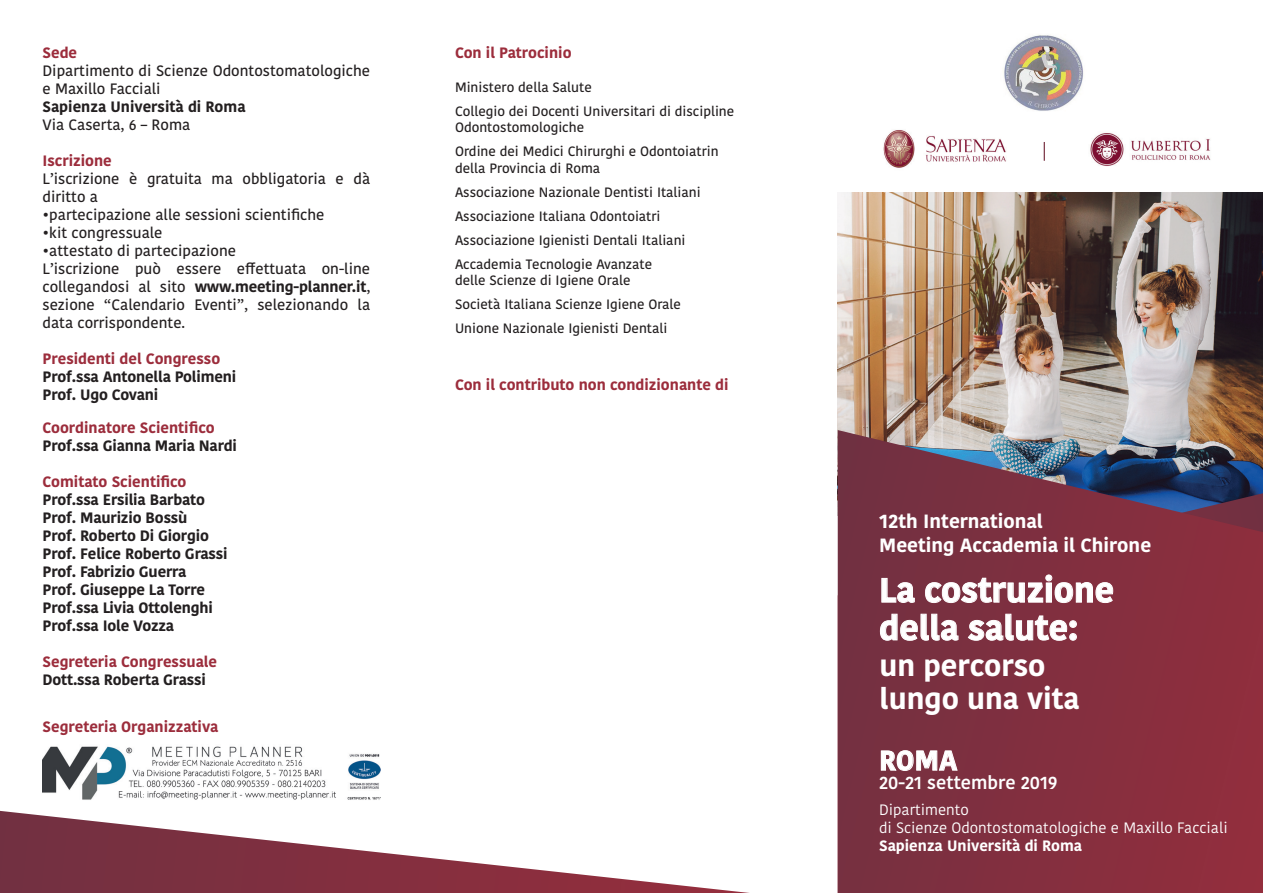
<style>
.page{position:relative;width:1263px;height:893px;background:#fff}
.page>*{position:absolute;margin:0;border:0;box-sizing:border-box;transform-origin:0 0}
.t1{font:700 33.9px/37.8px "Kohinoor Bangla";color:#fff}
.t2{font:700 29.1px/32.5px "Kohinoor Bangla";color:#fff}
.t3{font:700 27.45px "Kohinoor Bangla";color:#fff}
.t4{font:700 19.2px/24px "Kohinoor Bangla";color:#fff}
.t5{font:600 18.3px "Kohinoor Bangla";color:#fff}
.t6{font:500 15px/18px "Kohinoor Bangla";color:#231f20}
.t7{font:700 15px/18px "Kohinoor Bangla";letter-spacing:-.01em;color:#231f20}
.t8{font:700 15px "Kohinoor Bangla";color:#9c2d3c}
.t9{font:15px/18px "Kohinoor Bangla";color:#fff}
.t10{font:700 15px "Kohinoor Bangla";color:#fff}
.t11{font:500 13.5px/24px "Kohinoor Bangla";color:#231f20}
.s1{font-weight:700}
</style>
<div class="page">
<img style="left:883px;top:130px;width:123px;height:38px">
<img style="left:1090px;top:133px;width:121px;height:33px">
<img style="left:1004px;top:35px;width:79px;height:76px">
<svg style="left:1044px;top:142px;width:1px;height:19px"></svg>
<img style="left:838px;top:193px;width:425px;height:237px">
<svg style="left:838px;top:430px;width:425px;height:463px;background:#7d3646"></svg>
<svg style="left:881px;top:577px;width:34px;height:26px"></svg>
<svg style="left:925px;top:574px;width:188px;height:29px;background:#945360"></svg>
<svg style="left:879px;top:613px;width:80px;height:28px;background:#915865"></svg>
<svg style="left:967px;top:613px;width:110px;height:28px;background:#965663"></svg>
<svg style="left:881px;top:750px;width:77px;height:21px;background:#9b6571"></svg>
<img style="left:43px;top:746px;width:338px;height:54px">
<svg style="left:0;top:811px;width:749px;height:82px"></svg>
<p class="t8" style="left:43px;top:40px;width:36px">Sede</p>
<p class="t6" style="left:43px;top:62px;width:329px">Dipartimento di Scienze Odontostomatologiche e Maxillo Facciali</p>
<p class="t7" style="left:43px;top:97px;width:205px">Sapienza Università di Roma</p>
<p class="t6" style="left:43px;top:116px;width:149px">Via Caserta, 6 – Roma</p>
<p class="t8" style="left:43px;top:148px;width:71px">Iscrizione</p>
<p class="t6" style="left:43px;top:170px;width:329px">L’iscrizione è gratuita ma obbligatoria e dà diritto a</p>
<p class="t6" style="left:43px;top:206px;width:283px">•partecipazione alle sessioni scientifiche</p>
<p class="t6" style="left:43px;top:224px;width:122px">•kit congressuale</p>
<p class="t6" style="left:43px;top:242px;width:329px">•attestato di partecipazione<br>L’iscrizione può essere effettuata on-line collegandosi al sito <span class="s1">www.meeting-planner.it</span>, sezione “Calendario Eventi”, selezionando la data corrispondente.</p>
<p class="t8" style="left:43px;top:346px;width:179px">Presidenti del Congresso</p>
<p class="t7" style="left:43px;top:367px;width:195px">Prof.ssa Antonella Polimeni<br>Prof. Ugo Covani</p>
<p class="t8" style="left:43px;top:414px;width:174px">Coordinatore Scientifico</p>
<p class="t7" style="left:43px;top:436px;width:196px">Prof.ssa Gianna Maria Nardi</p>
<p class="t8" style="left:43px;top:468px;width:145px">Comitato Scientifico</p>
<p class="t7" style="left:43px;top:490px;width:187px">Prof.ssa Ersilia Barbato<br>Prof. Maurizio Bossù<br>Prof. Roberto Di Giorgio<br>Prof. Felice Roberto Grassi<br>Prof. Fabrizio Guerra<br>Prof. Giuseppe La Torre<br>Prof.ssa Livia Ottolenghi<br>Prof.ssa Iole Vozza</p>
<p class="t8" style="left:43px;top:648px;width:176px">Segreteria Congressuale</p>
<p class="t7" style="left:43px;top:670px;width:165px">Dott.ssa Roberta Grassi</p>
<p class="t8" style="left:43px;top:713px;width:177px">Segreteria Organizzativa</p>
<p class="t8" style="left:455px;top:40px;width:118px">Con il Patrocinio</p>
<p class="t11" style="left:455px;top:74px;width:281px">Ministero della Salute<br>Collegio dei Docenti Universitari di discipline</p>
<p class="t11" style="left:455px;top:115px;width:265px">Odontostomologiche<br>Ordine dei Medici Chirurghi e Odontoiatrin</p>
<p class="t11" style="left:455px;top:155px;width:247px">della Provincia di Roma<br>Associazione Nazionale Dentisti Italiani Associazione Italiana Odontoiatri Associazione Igienisti Dentali Italiani Accademia Tecnologie Avanzate</p>
<p class="t11" style="left:455px;top:268px;width:227px">delle Scienze di Igiene Orale<br>Società Italiana Scienze Igiene Orale<br>Unione Nazionale Igienisti Dentali</p>
<p class="t8" style="left:455px;top:372px;width:275px">Con il contributo non condizionante di</p>
<h3 class="t4" style="left:879px;top:509px;width:274px">12th International<br>Meeting Accademia il Chirone</h3>
<h1 class="t1" style="left:879px;top:570px;width:236px">La costruzione della salute:</h1>
<h2 class="t2" style="left:880px;top:648px;width:201px">un percorso lungo una vita</h2>
<h3 class="t3" style="left:879px;top:736px;width:80px">ROMA</h3>
<h3 class="t5" style="left:879px;top:767px;width:180px">20-21 settembre 2019</h3>
<p class="t9" style="left:879px;top:800px;width:350px">Dipartimento<br>di Scienze Odontostomatologiche e Maxillo Facciali</p>
<p class="t10" style="left:879px;top:832px;width:205px">Sapienza Università di Roma</p>
</div>
